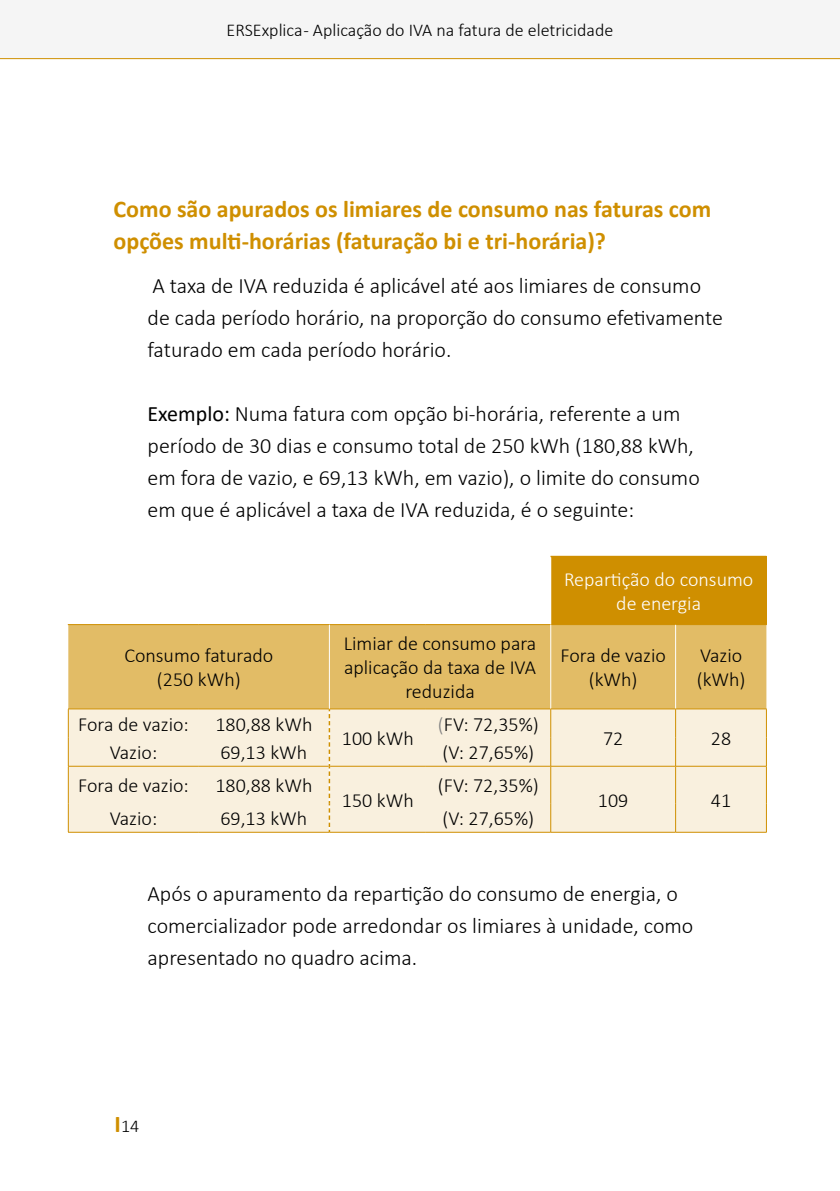
<style>
.page{position:relative;width:840px;height:1191px;background:#fff}
.page>*{position:absolute;margin:0;border:0;box-sizing:border-box;transform-origin:0 0}
.t1{font:700 24px/32px "Calibri";color:#cf8f00}
.t2{font:300 22px/32px "Calibri";color:#000}
.t3{font:300 20px/24px "Calibri";color:#000;text-align:center}
.t4{font:300 20px "Calibri";color:#fff}
.t5{font:300 18px "Calibri";color:#000}
.s1{font-weight:400}
.s2{color:#808080}
.s3{font-weight:700;font-size:24px;color:#cf8f00}
</style>
<div class="page">
<div style="left:0;top:0;width:839px;height:58px;background:#f5f5f5"></div>
<div style="left:550px;top:556px;width:216px;height:68px;background:#cf8f00"></div>
<div style="left:68px;top:625px;width:698px;height:83px;background:#e2bc66"></div>
<div style="left:69px;top:709px;width:696px;height:123px;background:#f9f0de"></div>
<hr style="left:68px;top:624px;width:131px;height:1px;background:#cf8f00">
<hr style="left:199px;top:624px;width:130px;height:1px;background:#cf8f00">
<hr style="left:329px;top:624px;width:96px;height:1px;background:#cf8f00">
<hr style="left:425px;top:624px;width:125px;height:1px;background:#cf8f00">
<hr style="left:550px;top:624px;width:125px;height:1px;background:#cf8f00">
<hr style="left:675px;top:624px;width:91px;height:1px;background:#cf8f00">
<hr style="left:68px;top:708px;width:131px;height:1px;background:#cf8f00">
<hr style="left:199px;top:708px;width:130px;height:1px;background:#cf8f00">
<hr style="left:329px;top:708px;width:96px;height:1px;background:#cf8f00">
<hr style="left:425px;top:708px;width:125px;height:1px;background:#cf8f00">
<hr style="left:675px;top:708px;width:91px;height:1px;background:#cf8f00">
<hr style="left:68px;top:766px;width:131px;height:1px;background:#cf8f00">
<hr style="left:199px;top:766px;width:129px;height:1px;background:#cf8f00">
<hr style="left:330px;top:766px;width:95px;height:1px;background:#cf8f00">
<hr style="left:425px;top:766px;width:125px;height:1px;background:#cf8f00">
<hr style="left:675px;top:766px;width:91px;height:1px;background:#cf8f00">
<hr style="left:68px;top:832px;width:131px;height:1px;background:#cf8f00">
<hr style="left:199px;top:832px;width:130px;height:1px;background:#cf8f00">
<hr style="left:329px;top:832px;width:96px;height:1px;background:#cf8f00">
<hr style="left:425px;top:832px;width:125px;height:1px;background:#cf8f00">
<hr style="left:550px;top:832px;width:125px;height:1px;background:#cf8f00">
<hr style="left:675px;top:832px;width:91px;height:1px;background:#cf8f00">
<hr style="left:550px;top:557px;width:1px;height:67px;background:#fff">
<svg style="left:550px;top:709px;width:1px;height:57px"></svg>
<hr style="left:550px;top:766px;width:1px;height:37px;background:#cf8f00">
<svg style="left:550px;top:803px;width:1px;height:29px"></svg>
<svg style="left:328px;top:709px;width:2px;height:123px"></svg>
<hr style="left:550px;top:625px;width:1px;height:83px;background:#fff">
<hr style="left:329px;top:625px;width:1px;height:83px;background:#fff">
<hr style="left:674px;top:625px;width:1px;height:83px;background:#fff">
<hr style="left:550px;top:708px;width:125px;height:1px;background:#cf8f00">
<svg style="left:675px;top:709px;width:1px;height:57px"></svg>
<hr style="left:550px;top:766px;width:125px;height:1px;background:#cf8f00">
<hr style="left:675px;top:766px;width:1px;height:37px;background:#cf8f00">
<svg style="left:675px;top:803px;width:1px;height:29px"></svg>
<svg style="left:68px;top:709px;width:1px;height:57px"></svg>
<hr style="left:68px;top:766px;width:1px;height:37px;background:#cf8f00">
<svg style="left:68px;top:803px;width:1px;height:29px"></svg>
<svg style="left:765px;top:709px;width:1px;height:57px"></svg>
<hr style="left:765px;top:766px;width:1px;height:37px;background:#cf8f00">
<svg style="left:765px;top:803px;width:1px;height:29px"></svg>
<hr style="left:0;top:58px;width:839px;height:1px;background:#cf8f00">
<p class="t5" style="left:226px;top:19px;width:388px">ERSExplica - Aplicação do IVA na fatura de eletricidade</p>
<p class="t1" style="left:113px;top:192px;width:599px">Como são apurados os limiares de consumo nas faturas com opções multi-horárias (faturação bi e tri-horária)?</p>
<p class="t2" style="left:147px;top:269px;width:576px">A taxa de IVA reduzida é aplicável até aos limiares de consumo de cada período horário, na proporção do consumo efetivamente faturado em cada período horário.</p>
<p class="t2" style="left:147px;top:397px;width:553px"><span class="s1">Exemplo:</span> Numa fatura com opção bi-horária, referente a um período de 30 dias e consumo total de 250 kWh (180,88 kWh, em fora de vazio, e 69,13 kWh, em vazio), o limite do consumo em que é aplicável a taxa de IVA reduzida, é o seguinte:</p>
<p class="t3" style="left:124px;top:643px;width:150px">Consumo faturado</p>
<p class="t3" style="left:157px;top:667px;width:85px">(250 kWh)</p>
<p class="t3" style="left:343px;top:631px;width:194px">Limiar de consumo para aplicação da taxa de IVA reduzida</p>
<p class="t3" style="left:437px;top:711px;width:102px"><span class="s2">(</span>FV: 72,35%)</p>
<p class="t3" style="left:78px;top:711px;width:112px">Fora de vazio:</p>
<p class="t3" style="left:215px;top:711px;width:98px">180,88 kWh</p>
<p class="t3" style="left:342px;top:726px;width:73px">100 kWh</p>
<p class="t3" style="left:110px;top:740px;width:49px">Vazio:</p>
<p class="t3" style="left:220px;top:740px;width:88px">69,13 kWh</p>
<p class="t3" style="left:442px;top:740px;width:93px">(V: 27,65%)</p>
<p class="t3" style="left:78px;top:773px;width:112px">Fora de vazio:</p>
<p class="t3" style="left:215px;top:773px;width:98px">180,88 kWh</p>
<p class="t3" style="left:342px;top:788px;width:73px">150 kWh</p>
<p class="t3" style="left:437px;top:773px;width:102px">(FV: 72,35%)</p>
<p class="t3" style="left:110px;top:806px;width:49px">Vazio:</p>
<p class="t3" style="left:220px;top:806px;width:88px">69,13 kWh</p>
<p class="t3" style="left:442px;top:806px;width:93px">(V: 27,65%)</p>
<p class="t4" style="left:563px;top:567px;width:191px">Repartição do consumo</p>
<p class="t4" style="left:616px;top:591px;width:86px">de energia</p>
<p class="t3" style="left:560px;top:643px;width:107px">Fora de vazio</p>
<p class="t3" style="left:588px;top:667px;width:50px">(kWh)</p>
<p class="t3" style="left:699px;top:643px;width:44px">Vazio</p>
<p class="t3" style="left:696px;top:667px;width:50px">(kWh)</p>
<p class="t3" style="left:602px;top:726px;width:22px">72</p>
<p class="t3" style="left:710px;top:726px;width:22px">28</p>
<p class="t3" style="left:597px;top:788px;width:32px">109</p>
<p class="t3" style="left:710px;top:788px;width:22px">41</p>
<p class="t2" style="left:147px;top:877px;width:547px">Após o apuramento da repartição do consumo de energia, o comercializador pode arredondar os limiares à unidade, como apresentado no quadro acima.</p>
<p class="t5" style="left:115px;top:1115px;width:26px"><span class="s3">I</span>14</p>
</div>
